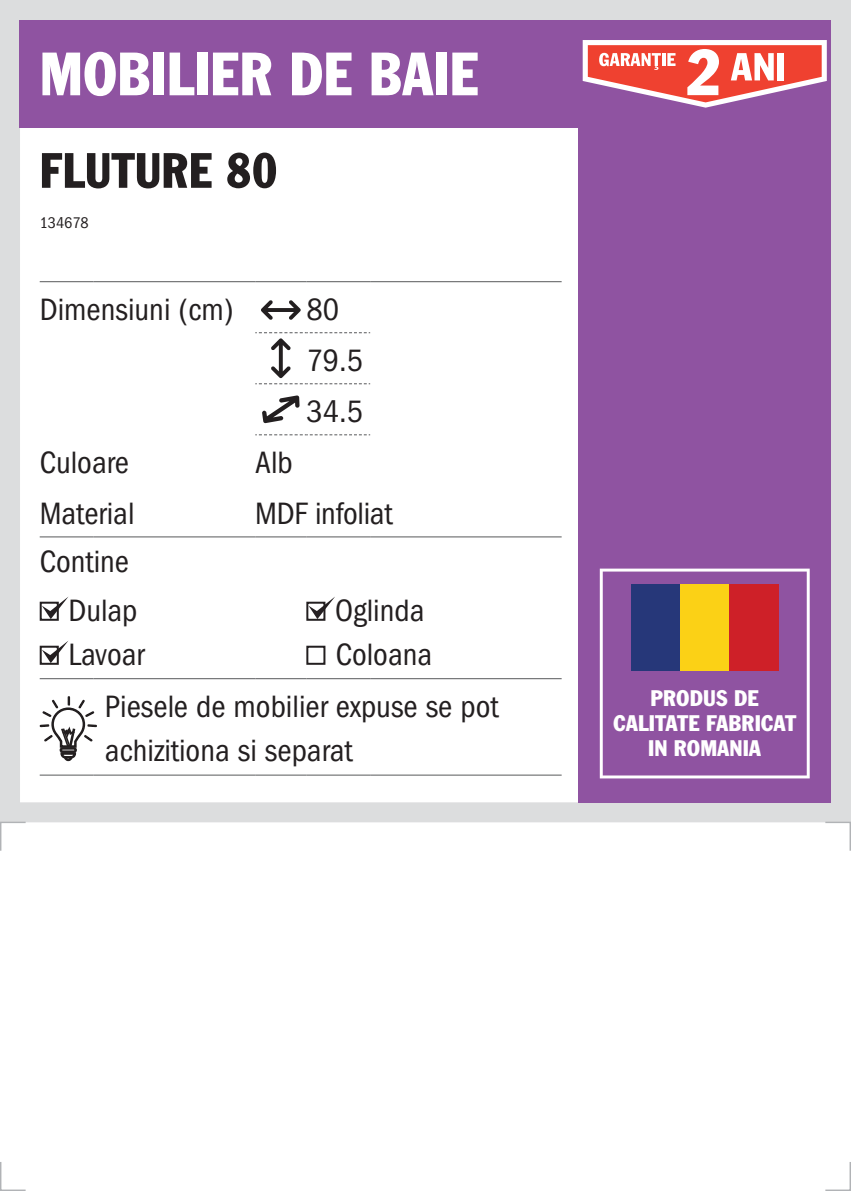
<style>
.page{position:relative;width:851px;height:1191px;background:#fff}
.page>*{position:absolute;margin:0;border:0;box-sizing:border-box;transform-origin:0 0}
.t1{font:64px "Franklin Gothic EFCE Reg Con";color:#fff}
.t2{font:52px "Franklin Gothic EFCE Reg Con";color:#231f20}
.t3{font:condensed 32px/51px "Franklin Gothic";color:#231f20}
.t4{font:23.6px/25.2px "Franklin Gothic EFCE Reg Con";color:#fff;text-align:center;scale:1.06 1}
.t5{font:condensed 16px "Franklin Gothic";color:#231f20}
</style>
<div class="page">
<div style="left:0;top:0;width:850px;height:822px;border:20px solid #dcddde"></div>
<div style="left:20px;top:20px;width:811px;height:108px;background:#8f53a1"></div>
<div style="left:578px;top:20px;width:253px;height:782px;background:#8f53a1"></div>
<hr style="left:40px;top:678px;width:54px;height:1px;background:#58595b">
<hr style="left:94px;top:678px;width:161px;height:1px;background:#58595b">
<hr style="left:255px;top:678px;width:51px;height:1px;background:#58595b">
<hr style="left:306px;top:678px;width:64px;height:1px;background:#58595b">
<hr style="left:370px;top:678px;width:191px;height:1px;background:#58595b">
<hr style="left:40px;top:774px;width:54px;height:1px;background:#58595b">
<hr style="left:94px;top:774px;width:161px;height:1px;background:#58595b">
<hr style="left:255px;top:774px;width:51px;height:1px;background:#58595b">
<hr style="left:306px;top:774px;width:64px;height:1px;background:#58595b">
<hr style="left:370px;top:774px;width:191px;height:1px;background:#58595b">
<hr style="left:40px;top:281px;width:54px;height:1px;background:#58595b">
<hr style="left:94px;top:281px;width:161px;height:1px;background:#58595b">
<hr style="left:40px;top:536px;width:54px;height:1px;background:#58595b">
<hr style="left:94px;top:536px;width:161px;height:1px;background:#58595b">
<hr style="left:255px;top:536px;width:51px;height:1px;background:#58595b">
<hr style="left:306px;top:536px;width:64px;height:1px;background:#58595b">
<hr style="left:370px;top:536px;width:191px;height:1px;background:#58595b">
<hr style="left:255px;top:281px;width:51px;height:1px;background:#58595b">
<hr style="left:306px;top:281px;width:64px;height:1px;background:#58595b">
<hr style="left:370px;top:281px;width:191px;height:1px;background:#58595b">
<svg style="left:255px;top:434px;width:115px;height:1px"></svg>
<svg style="left:261px;top:300px;width:39px;height:20px"></svg>
<svg style="left:255px;top:332px;width:115px;height:52px"></svg>
<svg style="left:262px;top:395px;width:37px;height:28px"></svg>
<svg style="left:43px;top:597px;width:25px;height:21px"></svg>
<div style="left:40px;top:601px;width:19px;height:20px;border:2px solid #231f20"></div>
<svg style="left:43px;top:641px;width:25px;height:21px"></svg>
<div style="left:40px;top:645px;width:19px;height:20px;border:2px solid #231f20"></div>
<svg style="left:309px;top:597px;width:26px;height:22px"></svg>
<div style="left:306px;top:601px;width:19px;height:20px;border:2px solid #231f20"></div>
<div style="left:306px;top:645px;width:19px;height:20px;border:2px solid #231f20"></div>
<svg style="left:40px;top:696px;width:57px;height:66px"></svg>
<svg style="left:0;top:821px;width:27px;height:30px"></svg>
<svg style="left:823px;top:821px;width:27px;height:30px"></svg>
<svg style="left:0;top:1162px;width:26px;height:29px"></svg>
<svg style="left:825px;top:1162px;width:25px;height:29px"></svg>
<svg style="left:582px;top:40px;width:244px;height:68px"></svg>
<svg style="left:599px;top:568px;width:210px;height:210px"></svg>
<div style="left:630px;top:584px;width:50px;height:87px;background:#263779"></div>
<div style="left:680px;top:584px;width:49px;height:87px;background:#fbd116"></div>
<div style="left:729px;top:584px;width:49px;height:87px;background:#ce2028"></div>
<h1 class="t1" style="left:40px;top:39px;width:440px">MOBILIER DE BAIE</h1>
<h2 class="t2" style="left:40px;top:142px;width:239px">FLUTURE 80</h2>
<p class="t5" style="left:40px;top:213px;width:51px">134678</p>
<p class="t3" style="left:40px;top:284px;width:195px">Dimensiuni (cm)</p>
<p class="t3" style="left:306px;top:284px;width:58px">80<br>79.5<br>34.5</p>
<p class="t3" style="left:40px;top:437px;width:91px">Culoare</p>
<p class="t3" style="left:255px;top:437px;width:39px">Alb</p>
<p class="t3" style="left:40px;top:488px;width:96px">Material</p>
<p class="t3" style="left:255px;top:488px;width:139px">MDF infoliat</p>
<p class="t3" style="left:40px;top:538px;width:99px;line-height:48.4px;text-align:right">Contine<br>Dulap</p>
<p class="t3" style="left:68px;top:629px;width:78px">Lavoar</p>
<p class="t3" style="left:335px;top:588px;width:99px;line-height:44px">Oglinda<br>Coloana</p>
<p class="t3" style="left:105px;top:685px;width:395px;line-height:44px">Piesele de mobilier expuse se pot achizitiona si separat</p>
<p class="t4" style="left:613px;top:686px;width:174px">PRODUS DE<br>CALITATE FABRICAT<br>IN ROMANIA</p>
</div>
